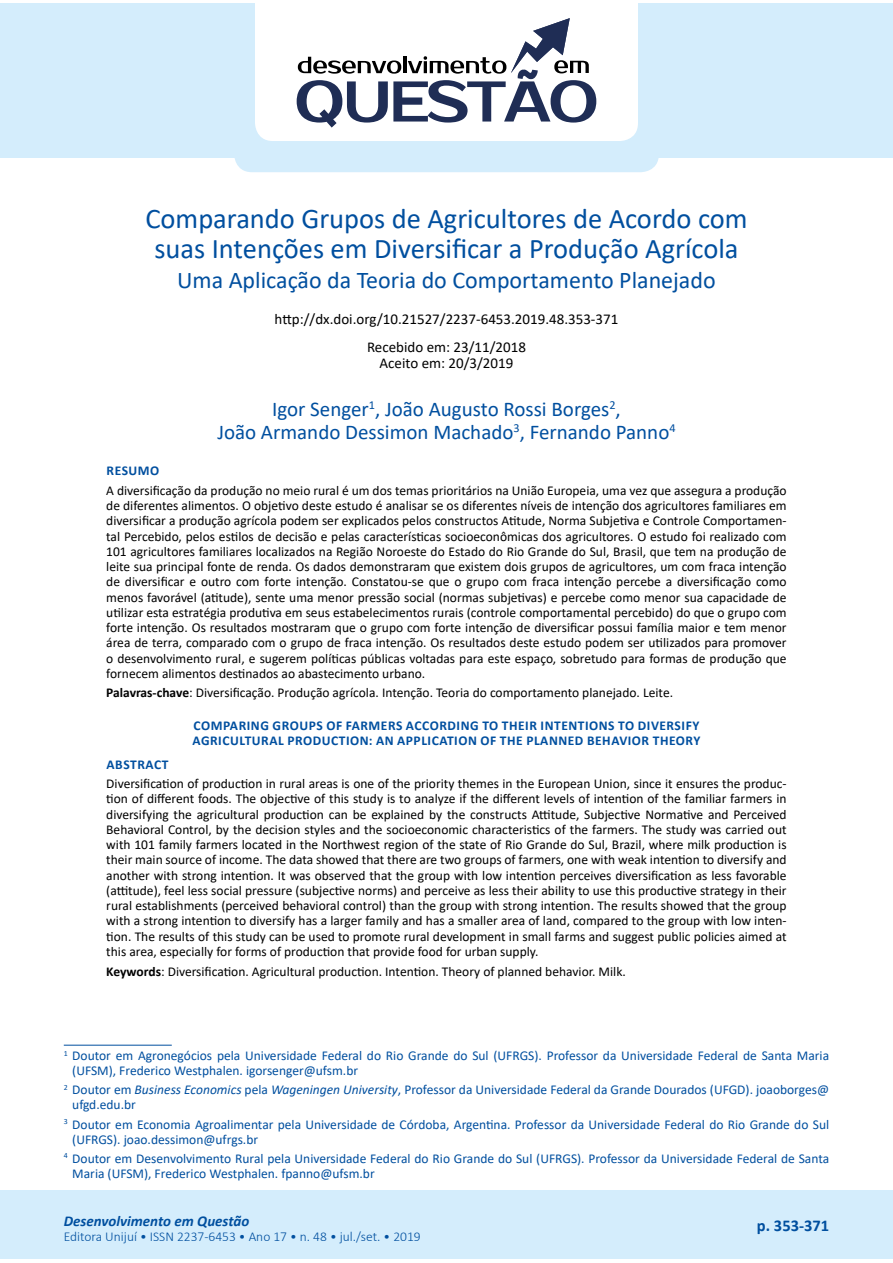
<style>
.page{position:relative;width:893px;height:1263px;background:#fff}
.page>*{position:absolute;margin:0;border:0;box-sizing:border-box;transform-origin:0 0}
.t1{font:28.5px/30.3px "Calibri";color:#004f9f;text-align:center}
.t2{font:24px "Calibri";color:#004f9f}
.t3{font:21px/22.8px "Calibri";color:#004f9f;text-align:center}
.t4{font:700 16.5px "Calibri";color:#004f9f}
.t5{font:15px/28px "Calibri";color:#000;text-align:center}
.t6{font:italic 700 15px "Calibri";color:#004f9f}
.t7{font:13.5px/15.3px "Calibri";color:#000;text-align:justify}
.t8{font:13.5px/15px "Calibri";color:#004f9f}
.t9{font:700 13.5px/15.3px "Calibri";letter-spacing:.04em;color:#004f9f}
.t10{font:300 13.5px "Calibri";color:#004f9f}
.s1{font-weight:700}
.s2{font-style:italic}
</style>
<div class="page">
<div style="left:0;top:3px;width:893px;height:154px;background:#d4edfc"></div>
<div style="left:0;top:1191px;width:893px;height:68px;background:#d4edfc"></div>
<div style="left:234px;top:3px;width:425px;height:169px;background:#d4edfc;border-radius:18px"></div>
<div style="left:255px;top:3px;width:383px;height:138px;background:#fff"></div>
<svg style="left:297px;top:18px;width:299px;height:110px;background:#c4c7cf"></svg>
<hr style="left:64px;top:1045px;width:108px;height:1px;background:#004f9f">
<h1 class="t1" style="left:145px;top:202px;width:604px">Comparando Grupos de Agricultores de Acordo com suas Intenções em Diversificar a Produção Agrícola</h1>
<h2 class="t2" style="left:177px;top:263px;width:540px">Uma Aplicação da Teoria do Comportamento Planejado</h2>
<p class="t5" style="left:275px;top:305px;width:345px">http://dx.doi.org/10.21527/2237-6453.2019.48.353-371<br>Recebido em: 23/11/2018</p>
<p class="t5" style="left:380px;top:348px;width:135px">Aceito em: 20/3/2019</p>
<h3 class="t3" style="left:217px;top:397px;width:460px">Igor Senger<sup>1</sup>, João Augusto Rossi Borges<sup>2</sup>,<br>João Armando Dessimon Machado<sup>3</sup>, Fernando Panno<sup>4</sup></h3>
<p class="t9" style="left:107px;top:463px;width:54px">RESUMO</p>
<p class="t7" style="left:106px;top:482px;width:682px">A diversificação da produção no meio rural é um dos temas prioritários na União Europeia, uma vez que assegura a produção de diferentes alimentos. O objetivo deste estudo é analisar se os diferentes níveis de intenção dos agricultores familiares em diversificar a produção agrícola podem ser explicados pelos constructos Atitude, Norma Subjetiva e Controle Comportamen&shy;tal Percebido, pelos estilos de decisão e pelas características socioeconômicas dos agricultores. O estudo foi realizado com 101 agricultores familiares localizados na Região Noroeste do Estado do Rio Grande do Sul, Brasil, que tem na produção de leite sua principal fonte de renda. Os dados demonstraram que existem dois grupos de agricultores, um com fraca intenção de diversificar e outro com forte intenção. Constatou-se que o grupo com fraca intenção percebe a diversificação como menos favorável (atitude), sente uma menor pressão social (normas subjetivas) e percebe como menor sua capacidade de utilizar esta estratégia produtiva em seus estabelecimentos rurais (controle comportamental percebido) do que o grupo com forte intenção. Os resultados mostraram que o grupo com forte intenção de diversificar possui família maior e tem menor área de terra, comparado com o grupo de fraca intenção. Os resultados deste estudo podem ser utilizados para promover o desenvolvimento rural, e sugerem políticas públicas voltadas para este espaço, sobretudo para formas de produção que fornecem alimentos destinados ao abastecimento urbano.</p>
<p class="t7" style="left:106px;top:685px;width:568px"><span class="s1">Palavras-chave</span>: Diversificação. Produção agrícola. Intenção. Teoria do comportamento planejado. Leite.</p>
<p class="t9" style="left:192px;top:717px;width:509px">COMPARING GROUPS OF FARMERS ACCORDING TO THEIR INTENTIONS TO DIVERSIFY<br>AGRICULTURAL PRODUCTION: AN APPLICATION OF THE PLANNED BEHAVIOR THEORY</p>
<p class="t9" style="left:107px;top:756px;width:63px">ABSTRACT</p>
<p class="t7" style="left:106px;top:776px;width:682px">Diversification of production in rural areas is one of the priority themes in the European Union, since it ensures the produc&shy;tion of different foods. The objective of this study is to analyze if the different levels of intention of the familiar farmers in diversifying the agricultural production can be explained by the constructs Attitude, Subjective Normative and Perceived Behavioral Control, by the decision styles and the socioeconomic characteristics of the farmers. The study was carried out with 101 family farmers located in the Northwest region of the state of Rio Grande do Sul, Brazil, where milk production is their main source of income. The data showed that there are two groups of farmers, one with weak intention to diversify and another with strong intention. It was observed that the group with low intention perceives diversification as less favorable (attitude), feel less social pressure (subjective norms) and perceive as less their ability to use this productive strategy in their rural establishments (perceived behavioral control) than the group with strong intention. The results showed that the group with a strong intention to diversify has a larger family and has a smaller area of land, compared to the group with low inten&shy;tion. The results of this study can be used to promote rural development in small farms and suggest public policies aimed at this area, especially for forms of production that provide food for urban supply.</p>
<p class="t7" style="left:106px;top:963px;width:521px"><span class="s1">Keywords</span>: Diversification. Agricultural production. Intention. Theory of planned behavior. Milk.</p>
<p class="t8" style="left:72px;top:1048px;width:758px;text-indent:-8px"><sup>1</sup> Doutor em Agronegócios pela Universidade Federal do Rio Grande do Sul (UFRGS). Professor da Universidade Federal de Santa Maria (UFSM), Frederico Westphalen. igorsenger@ufsm.br</p>
<p class="t8" style="left:72px;top:1082px;width:758px;text-indent:-8px"><sup>2</sup> Doutor em <span class="s2">Business Economics</span> pela <span class="s2">Wageningen University</span>, Professor da Universidade Federal da Grande Dourados (UFGD). joaoborges@ ufgd.edu.br</p>
<p class="t8" style="left:72px;top:1116px;width:758px;text-indent:-8px"><sup>3</sup> Doutor em Economia Agroalimentar pela Universidade de Córdoba, Argentina. Professor da Universidade Federal do Rio Grande do Sul (UFRGS). joao.dessimon@ufrgs.br</p>
<p class="t8" style="left:72px;top:1150px;width:758px;text-indent:-8px"><sup>4</sup> Doutor em Desenvolvimento Rural pela Universidade Federal do Rio Grande do Sul (UFRGS). Professor da Universidade Federal de Santa<br>Maria (UFSM), Frederico Westphalen. fpanno@ufsm.br</p>
<p class="t6" style="left:64px;top:1210px;width:235px">R vista Desenvolvimento em Questão</p>
<p class="t10" style="left:64px;top:1228px;width:358px">Editora Unijuí • ISSN 2237-6453 • Ano 17 • n. 48 • jul./set. • 2019</p>
<p class="t6" style="left:64px;top:1210px;width:187px">Desenvolvimento em Questão</p>
<p class="t4" style="left:757px;top:1214px;width:74px">p. 353-371</p>
<p class="t10" style="left:280px;top:1228px;width:8px">6</p>
<p class="t10" style="left:320px;top:1228px;width:110px">5 out./dez. • 2018</p>
</div>
